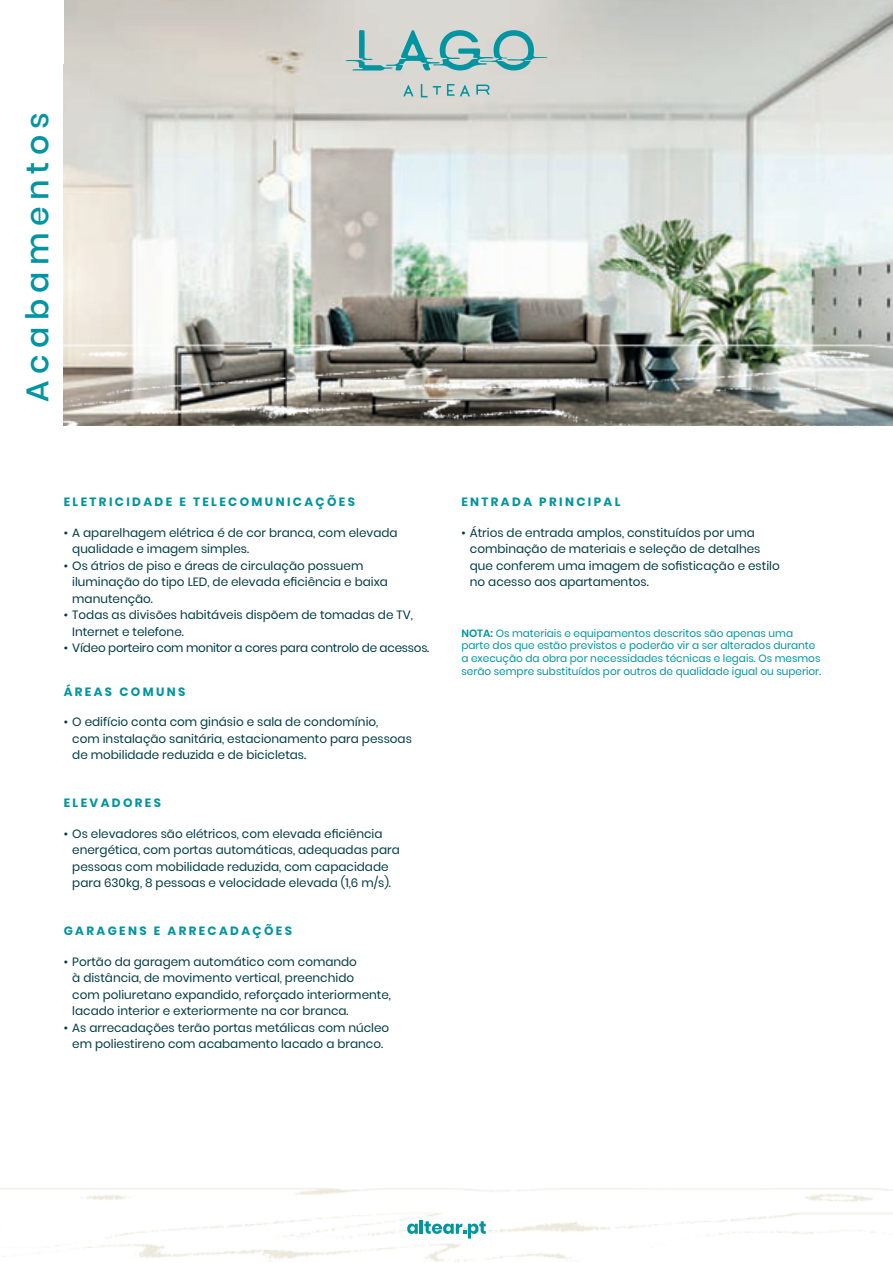
<style>
.page{position:relative;width:893px;height:1263px;background:#fff}
.page>*{position:absolute;margin:0;border:0;box-sizing:border-box;transform-origin:0 0}
.t1{font:500 31.5px "Poppins";letter-spacing:.2em;color:#0095a1}
.t2{font:12px/16.5px "Poppins";color:#003b44}
.t3{font:700 12px "Poppins";letter-spacing:.2em;color:#0095a1}
.t4{font:12px "Poppins";letter-spacing:-.02em;color:#003b44}
.t5{font:10.5px/12.6px "Poppins";color:#0095a1}
.s1{font-weight:600}
</style>
<div class="page">
<img style="left:0;top:64px;width:893px;height:1198px">
<img style="left:64px;top:0;width:829px;height:322px">
<img style="left:0;top:322px;width:893px;height:645px">
<svg style="left:403px;top:85px;width:10px;height:11px"></svg>
<svg style="left:476px;top:85px;width:14px;height:10px"></svg>
<svg style="left:447px;top:84px;width:23px;height:12px"></svg>
<svg style="left:421px;top:84px;width:20px;height:13px"></svg>
<svg style="left:346px;top:30px;width:201px;height:41px"></svg>
<svg style="left:407px;top:1223px;width:11px;height:11px"></svg>
<hr style="left:420px;top:1220px;width:3px;height:14px;background:#0095a1">
<svg style="left:424px;top:1221px;width:62px;height:17px"></svg>
<h1 class="t1" style="left:19px;top:402px;width:291px;rotate:-90deg">Acabamentos</h1>
<p class="t3" style="left:64px;top:495px;width:293px">ELETRICIDADE E TELECOMUNICAÇÕES</p>
<p class="t2" style="left:72px;top:524px;width:327px;text-indent:-9px">• A aparelhagem elétrica é de cor branca, com elevada qualidade e imagem simples.</p>
<p class="t2" style="left:72px;top:557px;width:317px;text-indent:-9px">• Os átrios de piso e áreas de circulação possuem iluminação do tipo LED, de elevada eficiência e baixa manutenção.</p>
<p class="t2" style="left:72px;top:607px;width:342px;text-indent:-9px">• Todas as divisões habitáveis dispõem de tomadas de TV,<br>Internet e telefone.</p>
<p class="t4" style="left:64px;top:641px;width:367px">• Vídeo porteiro com monitor a cores para controlo de acessos.</p>
<p class="t3" style="left:64px;top:684px;width:123px">ÁREAS COMUNS</p>
<p class="t2" style="left:72px;top:714px;width:341px;text-indent:-9px">• O edifício conta com ginásio e sala de condomínio,<br>com instalação sanitária, estacionamento para pessoas de mobilidade reduzida e de bicicletas.</p>
<p class="t3" style="left:64px;top:796px;width:99px">ELEVADORES</p>
<p class="t2" style="left:72px;top:825px;width:329px;text-indent:-9px">• Os elevadores são elétricos, com elevada eficiência energética, com portas automáticas, adequadas para pessoas com mobilidade reduzida, com capacidade para 630kg, 8 pessoas e velocidade elevada (1,6 m/s).</p>
<p class="t3" style="left:64px;top:923px;width:230px">GARAGENS E ARRECADAÇÕES</p>
<p class="t2" style="left:72px;top:953px;width:320px;text-indent:-9px">• Portão da garagem automático com comando<br>à distância, de movimento vertical, preenchido<br>com poliuretano expandido, reforçado interiormente, lacado interior e exteriormente na cor branca.</p>
<p class="t2" style="left:64px;top:1019px;width:327px;text-align:center">• As arrecadações terão portas metálicas com núcleo em poliestireno com acabamento lacado a branco.</p>
<p class="t3" style="left:461px;top:495px;width:161px">ENTRADA PRINCIPAL</p>
<p class="t2" style="left:470px;top:524px;width:311px;text-indent:-9px">• Átrios de entrada amplos, constituídos por uma combinação de materiais e seleção de detalhes que conferem uma imagem de sofisticação e estilo no acesso aos apartamentos.</p>
<p class="t5" style="left:461px;top:627px;width:361px"><span class="s1">NOTA:</span> Os materiais e equipamentos descritos são apenas uma parte dos que estão previstos e poderão vir a ser alterados durante a execução da obra por necessidades técnicas e legais. Os mesmos serão sempre substituídos por outros de qualidade igual ou superior.</p>
</div>
